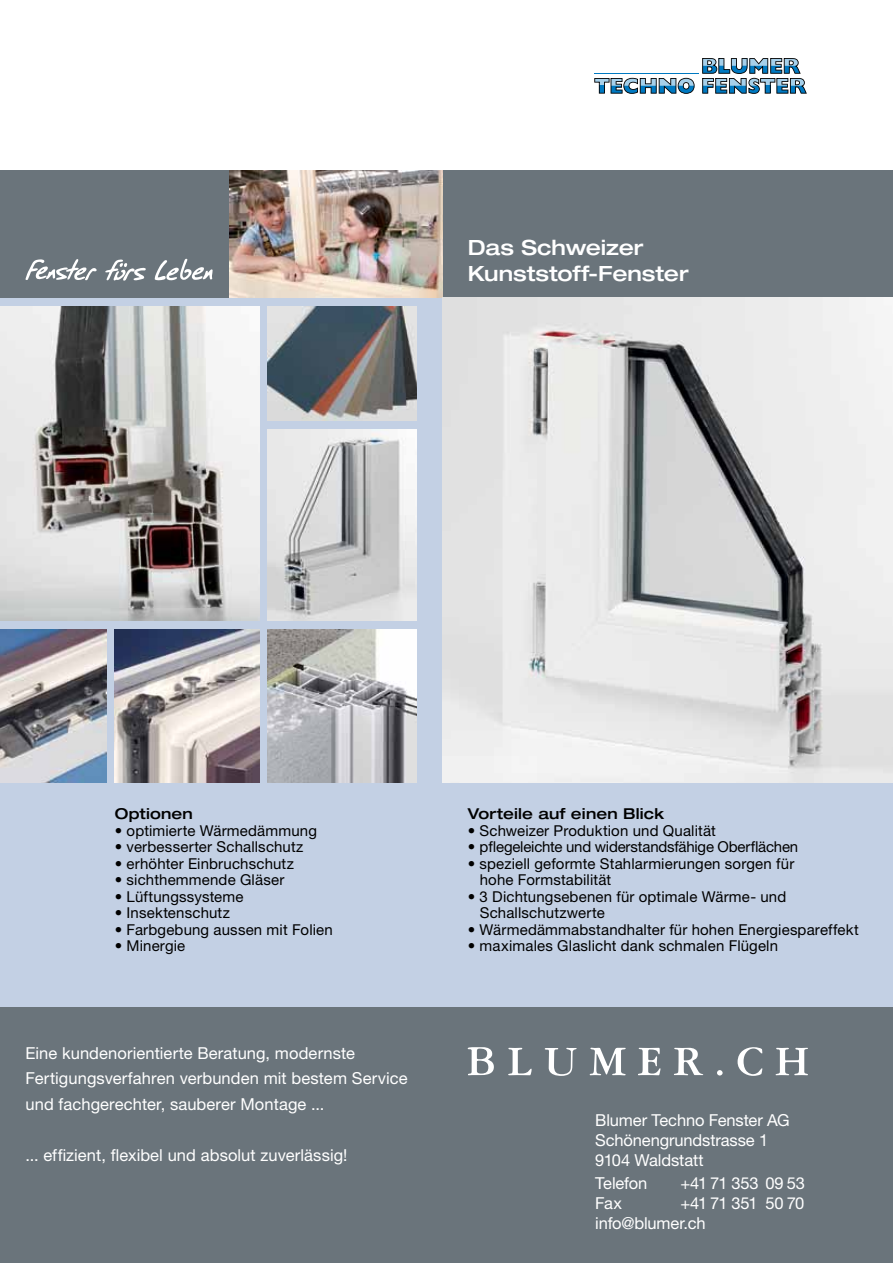
<style>
.page{position:relative;width:893px;height:1263px;background:#fff}
.page>*{position:absolute;margin:0;border:0;box-sizing:border-box;transform-origin:0 0}
.t1{font:500 expanded 21px/25.2px "Helvetica Neue LT Std";color:#fff}
.t2{font:16.5px/19.8px "Helvetica Neue LT Std";letter-spacing:.005em;color:#fff}
.t3{font:16.5px/19.8px "Helvetica Neue LT Std";letter-spacing:-.015em;color:#fff}
.t4{font:15px/16.5px "Helvetica Neue LT Std";letter-spacing:.01em;color:#000}
.t5{font:15px "Helvetica Neue LT Std";letter-spacing:-.015em;color:#000}
.t6{font:500 expanded 15px "Helvetica Neue LT Std";letter-spacing:.01em;color:#000}
</style>
<div class="page">
<div style="left:0;top:298px;width:893px;height:710px;background:#c3d0e4"></div>
<svg style="left:594px;top:58px;width:213px;height:36px"></svg>
<div style="left:0;top:170px;width:893px;height:128px;background:#6a747b"></div>
<img style="left:230px;top:170px;width:212px;height:128px">
<div style="left:0;top:1008px;width:893px;height:255px;background:#6a747b"></div>
<svg style="left:155px;top:259px;width:58px;height:22px"></svg>
<svg style="left:105px;top:259px;width:41px;height:22px"></svg>
<svg style="left:26px;top:259px;width:71px;height:21px"></svg>
<svg style="left:468px;top:1047px;width:26px;height:28px"></svg>
<svg style="left:508px;top:1048px;width:24px;height:27px"></svg>
<svg style="left:545px;top:1048px;width:32px;height:28px"></svg>
<svg style="left:590px;top:1048px;width:36px;height:27px"></svg>
<svg style="left:638px;top:1048px;width:22px;height:27px"></svg>
<svg style="left:674px;top:1048px;width:29px;height:27px"></svg>
<svg style="left:717px;top:1070px;width:6px;height:5px"></svg>
<svg style="left:738px;top:1047px;width:24px;height:29px"></svg>
<svg style="left:776px;top:1048px;width:32px;height:27px"></svg>
<img style="left:268px;top:429px;width:149px;height:192px">
<img style="left:268px;top:306px;width:149px;height:115px">
<img style="left:0;top:306px;width:259px;height:315px">
<img style="left:268px;top:629px;width:149px;height:153px">
<img style="left:115px;top:629px;width:144px;height:153px">
<img style="left:0;top:629px;width:106px;height:153px">
<img style="left:442px;top:298px;width:451px;height:484px">
<h1 class="t1" style="left:468px;top:235px;width:222px">Das Schweizer<br>Kunststoff-Fenster</h1>
<p class="t6" style="left:115px;top:805px;width:80px">Optionen</p>
<p class="t4" style="left:115px;top:822px;width:204px">• optimierte Wärmedämmung</p>
<p class="t4" style="left:115px;top:839px;width:190px">• verbesserter Schallschutz</p>
<p class="t4" style="left:115px;top:855px;width:181px">• erhöhter Einbruchschutz</p>
<p class="t4" style="left:115px;top:872px;width:171px">• sichthemmende Gläser</p>
<p class="t4" style="left:115px;top:888px;width:130px">• Lüftungssysteme</p>
<p class="t4" style="left:115px;top:905px;width:117px">• Insektenschutz</p>
<p class="t4" style="left:115px;top:921px;width:219px">• Farbgebung aussen mit Folien</p>
<p class="t4" style="left:115px;top:938px;width:72px">• Minergie</p>
<p class="t2" style="left:26px;top:1040px;width:384px;line-height:25.5px">Eine kundenorientierte Beratung, modernste<br>Fertigungsverfahren verbunden mit bestem Service und fachgerechter, sauberer Montage ...</p>
<p class="t2" style="left:26px;top:1145px;width:324px">... effizient, flexibel und absolut zuverlässig!</p>
<p class="t6" style="left:468px;top:805px;width:198px">Vorteile auf einen Blick</p>
<p class="t4" style="left:468px;top:822px;width:250px">• Schweizer Produktion und Qualität</p>
<p class="t5" style="left:468px;top:838px;width:332px">• pflegeleichte und widerstandsfähige Oberflächen</p>
<p class="t4" style="left:480px;top:855px;width:316px;text-indent:-12px">• speziell geformte Stahlarmierungen sorgen für hohe Formstabilität</p>
<p class="t4" style="left:480px;top:888px;width:308px;text-indent:-12px">• 3 Dichtungsebenen für optimale Wärme- und<br>Schallschutzwerte</p>
<p class="t4" style="left:468px;top:921px;width:393px">• Wärmedämmabstandhalter für hohen Energiespareffekt</p>
<p class="t4" style="left:468px;top:938px;width:312px">• maximales Glaslicht dank schmalen Flügeln</p>
<p class="t2" style="left:595px;top:1110px;width:196px">Blumer Techno Fenster AG<br>Schönengrundstrasse 1<br>9104 Waldstatt</p>
<p class="t2" style="left:595px;top:1173px;width:53px">Telefon</p>
<p class="t2" style="left:680px;top:1173px;width:126px">+41 71 353 09 53</p>
<p class="t2" style="left:595px;top:1193px;width:28px">Fax</p>
<p class="t3" style="left:595px;top:1193px;width:211px;text-indent:85px">+41 71 351 50 70 info@blumer.ch</p>
</div>
